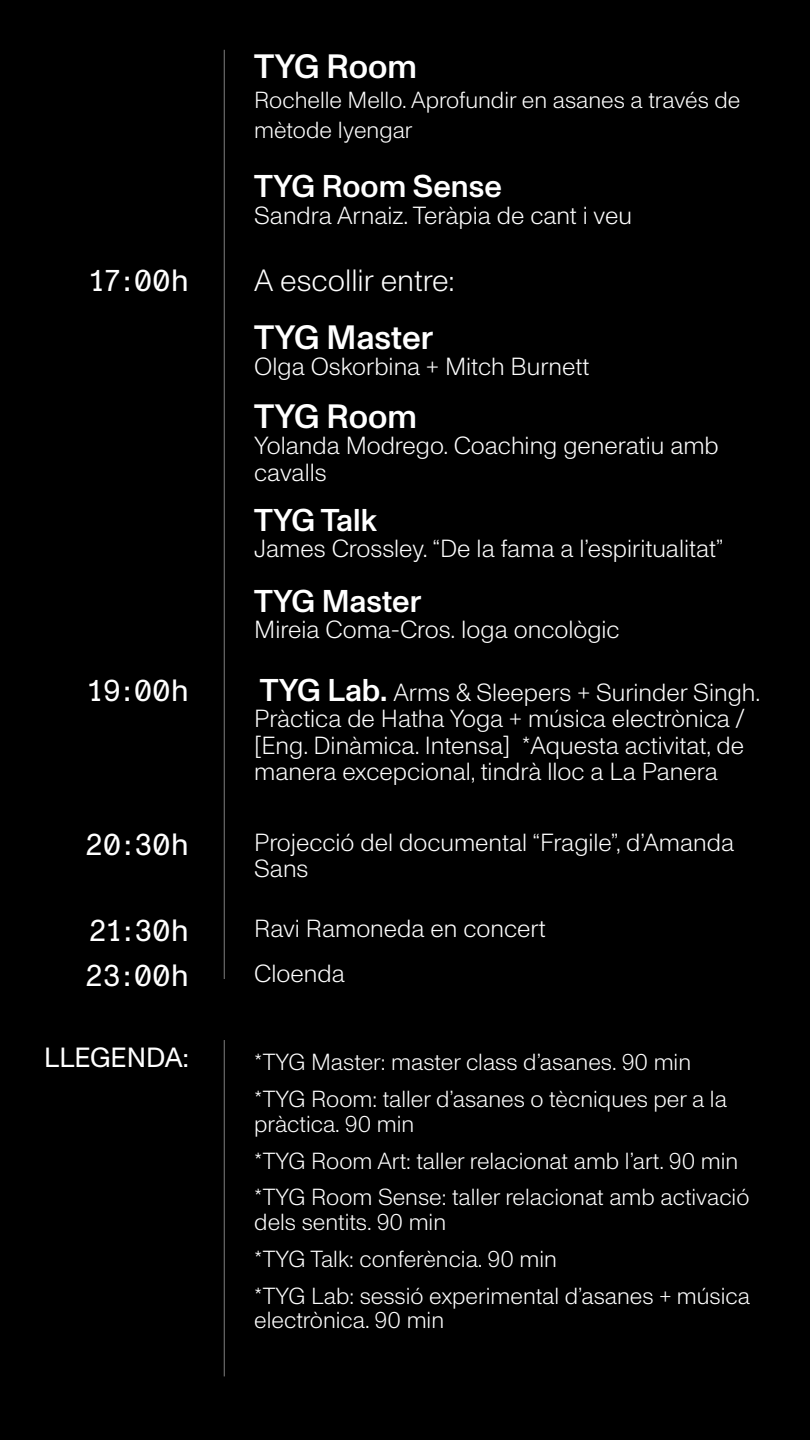
<style>
.page{position:relative;width:810px;height:1440px;background:#000}
.page>*{position:absolute;margin:0;border:0;box-sizing:border-box;transform-origin:0 0}
.t1{font:500 33.75px "ABC Monument Grotesk Unlicensed Trial";color:#fff}
.t2{font:500 31.5px "ABC Monument Grotesk Unlicensed Trial";color:#fff}
.t3{font:30.75px "ABC Monument Grotesk Semi Mono Unlicensed Trial Regular";color:#fff}
.t4{font:300 30.75px "ABC Monument Grotesk Unlicensed Trial";color:#fff}
.t5{font:27.75px "ABC Monument Grotesk Unlicensed Trial";color:#fff}
.t6{font:300 24.75px/26.2px "ABC Monument Grotesk Unlicensed Trial";color:#fff}
.t7{font:300 23.25px/36.8px "ABC Monument Grotesk Unlicensed Trial";color:#fff}
.s1{font-weight:500;font-size:31.5px}
</style>
<div class="page">
<hr style="left:224px;top:50px;width:1px;height:929px;background:#808080">
<hr style="left:224px;top:1040px;width:1px;height:336px;background:#808080">
<h1 class="t1" style="left:254px;top:47px;width:164px">TYG Room</h1>
<p class="t7" style="left:254px;top:85px;width:488px;line-height:30px">Rochelle Mello. Aprofundir en asanes a través de mètode Iyengar</p>
<p class="t2" style="left:254px;top:168px;width:249px">TYG Room Sense</p>
<p class="t6" style="left:254px;top:202px;width:379px">Sandra Arnaiz. Teràpia de cant i veu</p>
<p class="t3" style="left:89px;top:263px;width:101px">17:00h</p>
<p class="t4" style="left:254px;top:263px;width:202px">A escollir entre:</p>
<h1 class="t1" style="left:254px;top:317px;width:181px">TYG Master</h1>
<p class="t6" style="left:254px;top:353px;width:336px">Olga Oskorbina + Mitch Burnett</p>
<h1 class="t1" style="left:254px;top:397px;width:164px">TYG Room</h1>
<p class="t6" style="left:254px;top:433px;width:466px">Yolanda Modrego. Coaching generatiu amb cavalls</p>
<p class="t3" style="left:88px;top:672px;width:103px">19:00h</p>
<p class="t3" style="left:85px;top:827px;width:105px">20:30h</p>
<p class="t2" style="left:254px;top:501px;width:124px">TYG Talk</p>
<p class="t6" style="left:254px;top:535px;width:471px">James Crossley. “De la fama a l’espiritualitat”</p>
<p class="t2" style="left:254px;top:583px;width:169px">TYG Master</p>
<p class="t6" style="left:254px;top:617px;width:367px">Mireia Coma-Cros. Ioga oncològic</p>
<p class="t6" style="left:254px;top:679px;width:508px"><span class="s1">TYG Lab.</span> Arms &amp; Sleepers + Surinder Singh.<br>Pràctica de Hatha Yoga + música electrònica / [Eng. Dinàmica. Intensa] *Aquesta activitat, de manera excepcional, tindrà lloc a La Panera</p>
<p class="t6" style="left:254px;top:829px;width:481px">Projecció del documental “Fragile”, d’Amanda<br>Sans</p>
<p class="t3" style="left:89px;top:913px;width:102px">21:30h</p>
<p class="t6" style="left:254px;top:915px;width:293px">Ravi Ramoneda en concert</p>
<p class="t3" style="left:85px;top:958px;width:105px">23:00h</p>
<p class="t6" style="left:254px;top:960px;width:92px">Cloenda</p>
<p class="t5" style="left:44px;top:1042px;width:146px">LLEGENDA:</p>
<p class="t7" style="left:254px;top:1044px;width:474px">*TYG Master: master class d’asanes. 90 min *TYG Room: taller d’asanes o tècniques per a la</p>
<p class="t7" style="left:254px;top:1105px;width:497px">pràctica. 90 min<br>*TYG Room Art: taller relacionat amb l’art. 90 min *TYG Room Sense: taller relacionat amb activació</p>
<p class="t7" style="left:254px;top:1203px;width:497px">dels sentits. 90 min<br>*TYG Talk: conferència. 90 min<br>*TYG Lab: sessió experimental d’asanes + música</p>
<p class="t7" style="left:254px;top:1302px;width:191px">electrònica. 90 min</p>
</div>
